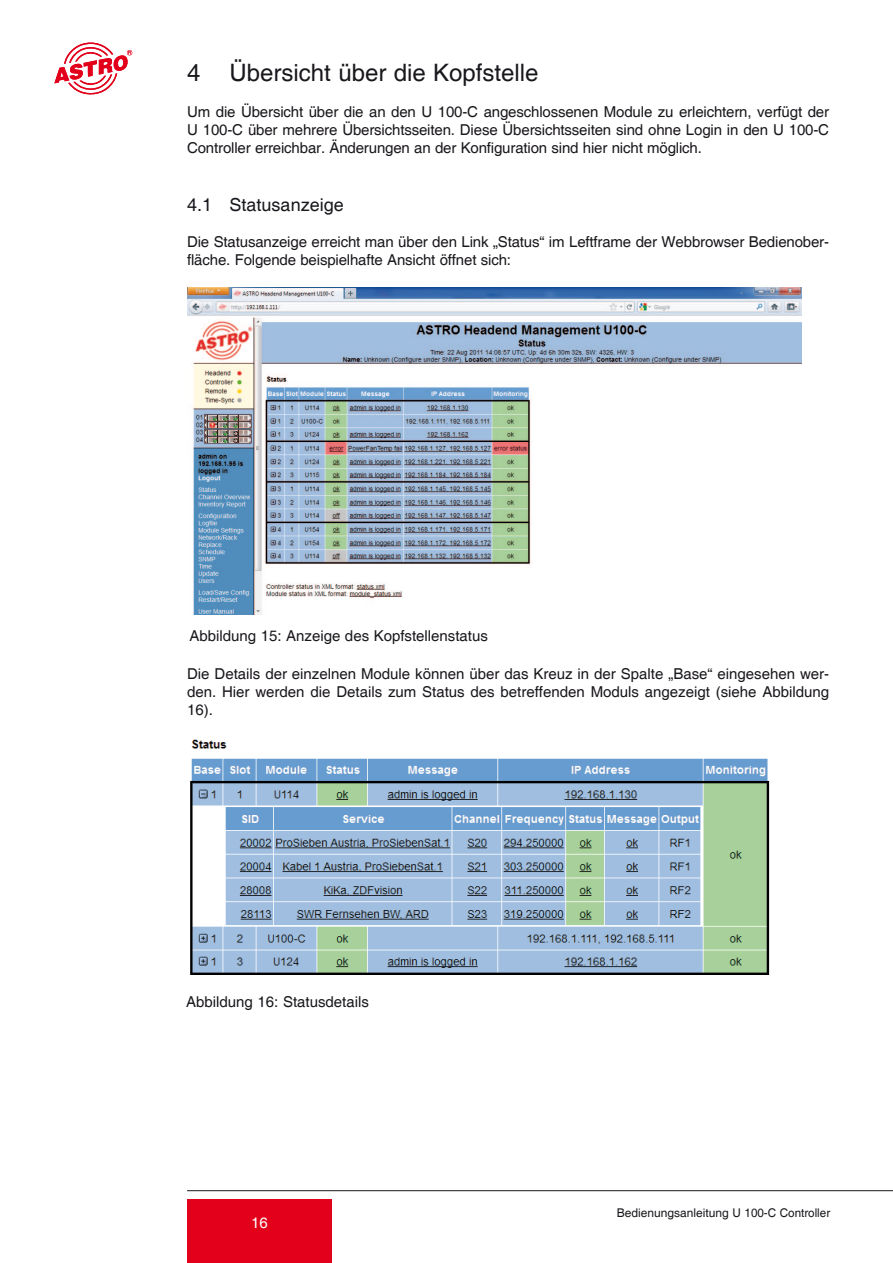
<style>
.page{position:relative;width:893px;height:1263px;background:#fff}
.page>*{position:absolute;margin:0;border:0;box-sizing:border-box;transform-origin:0 0}
.t1{font:24px "Helvetica";color:#1a171c}
.t2{font:18px "Helvetica";color:#1a171c}
.t3{font:15px/18px "Helvetica";letter-spacing:-.01em;color:#1a171c;text-align:justify}
.t4{font:15px "Helvetica";color:#fff}
.t5{font:12px "Helvetica";color:#1a171c}
</style>
<div class="page">
<div style="left:187px;top:1199px;width:145px;height:64px;background:#e2001a"></div>
<hr style="left:187px;top:1190px;width:706px;height:1px;background:#1a171c">
<svg style="left:54px;top:43px;width:78px;height:52px"></svg>
<img style="left:187px;top:287px;width:615px;height:328px">
<img style="left:190px;top:739px;width:580px;height:235px">
<h1 class="t1" style="left:187px;top:59px;width:353px">4 Übersicht über die Kopfstelle</h1>
<p class="t3" style="left:187px;top:104px;width:643px">Um die Übersicht über die an den U 100-C angeschlossenen Module zu erleichtern, verfügt der U 100-C über mehrere Übersichtsseiten. Diese Übersichtsseiten sind ohne Login in den U 100-C Controller erreichbar. Änderungen an der Konfiguration sind hier nicht möglich.</p>
<p class="t2" style="left:187px;top:194px;width:158px">4.1 Statusanzeige</p>
<p class="t3" style="left:187px;top:233px;width:643px">Die Statusanzeige erreicht man über den Link „Status“ im Leftframe der Webbrowser Bedienober&shy;fläche. Folgende beispielhafte Ansicht öffnet sich:</p>
<p class="t3" style="left:189px;top:627px;width:300px">Abbildung 15: Anzeige des Kopfstellenstatus</p>
<p class="t3" style="left:187px;top:665px;width:644px">Die Details der einzelnen Module können über das Kreuz in der Spalte „Base“ eingesehen wer&shy;den. Hier werden die Details zum Status des betreffenden Moduls angezeigt (siehe Abbildung 16).</p>
<p class="t3" style="left:186px;top:993px;width:184px">Abbildung 16: Statusdetails</p>
<p class="t4" style="left:251px;top:1214px;width:18px">16</p>
<p class="t5" style="left:617px;top:1206px;width:215px">Bedienungsanleitung U 100-C Controller</p>
</div>
